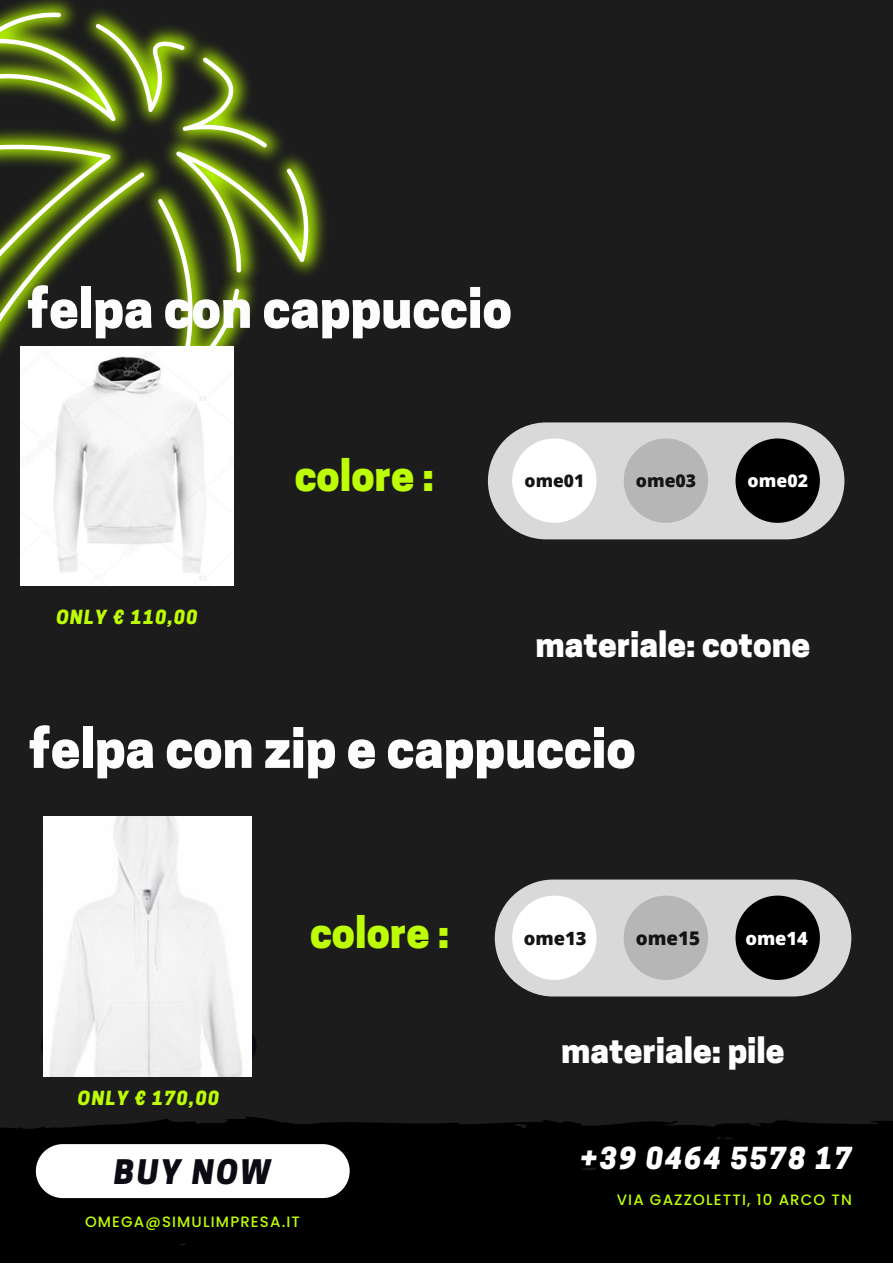
<style>
.page{position:relative;width:893px;height:1264px;background:#fff}
.page>*{position:absolute;margin:0;border:0;box-sizing:border-box;transform-origin:0 0}
.t1{font:800 52.5px "Cooper Hewitt";color:#fdfdfd}
.t2{font:800 52.35px "Cooper Hewitt";color:#fdfdfd}
.t3{font:800 41.25px "Cooper Hewitt";color:#bdfd06}
.t4{font:800 33.3px "Cooper Hewitt";color:#fff}
.t5{font:italic 800 31.8px "Cooper Hewitt";letter-spacing:.075em;color:#0c0b13}
.t6{font:italic 800 28.5px "Cooper Hewitt";letter-spacing:.075em;color:#fff}
.t7{font:800 18.75px "Open Sans";color:#141414}
.t8{font:italic 800 18.3px "Cooper Hewitt";letter-spacing:.075em;color:#bdfd06}
.t9{font:800 18.3px "Open Sans";color:#141414}
.t10{font:800 18.3px "Open Sans";color:#fff}
.t11{font:800 17.7px "Open Sans";color:#141414}
.t12{font:800 17.7px "Open Sans";color:#fff}
.t13{font:800 17.4px "Open Sans";color:#141414}
.t14{font:500 15px "Poppins";letter-spacing:.075em;color:#bdfd06}
</style>
<div class="page">
<div style="left:0;top:0;width:892px;height:1262px;background:#1c1c1c"></div>
<div style="left:0;top:1116px;width:892px;height:146px;background:#000"></div>
<div style="left:36px;top:1144px;width:313px;height:53px;background:#fff"></div>
<svg style="left:41px;top:1027px;width:216px;height:37px"></svg>
<svg style="left:0;top:0;width:326px;height:540px"></svg>
<img style="left:21px;top:347px;width:212px;height:238px">
<img style="left:43px;top:816px;width:208px;height:260px">
<div style="left:488px;top:422px;width:356px;height:117px;background:#d9d9d9;border-radius:58px"></div>
<div style="left:512px;top:438px;width:84px;height:85px;background:#fff;border-radius:50%"></div>
<div style="left:623px;top:438px;width:85px;height:85px;background:#b6b6b7;border-radius:50%"></div>
<div style="left:735px;top:438px;width:84px;height:85px;background:#000;border-radius:50%"></div>
<div style="left:494px;top:879px;width:357px;height:117px;background:#d9d9d9;border-radius:58px"></div>
<div style="left:735px;top:895px;width:84px;height:84px;background:#000;border-radius:50%"></div>
<div style="left:623px;top:895px;width:85px;height:84px;background:#b6b6b7;border-radius:50%"></div>
<div style="left:512px;top:895px;width:84px;height:84px;background:#fff;border-radius:50%"></div>
<h1 class="t1" style="left:27px;top:288px;width:486px">felpa con cappuccio</h1>
<p class="t8" style="left:56px;top:610px;width:143px">ONLY € 110,00</p>
<h3 class="t3" style="left:295px;top:460px;width:141px">colore :</h3>
<p class="t13" style="left:524px;top:468px;width:61px">ome01</p>
<p class="t11" style="left:635px;top:468px;width:62px">ome03</p>
<p class="t12" style="left:747px;top:468px;width:62px">ome02</p>
<h3 class="t4" style="left:535px;top:632px;width:276px">materiale: cotone</h3>
<h2 class="t2" style="left:29px;top:728px;width:608px">felpa con zip e cappuccio</h2>
<h3 class="t3" style="left:310px;top:917px;width:141px">colore :</h3>
<p class="t8" style="left:78px;top:1090px;width:143px">ONLY € 170,00</p>
<h3 class="t5" style="left:114px;top:1160px;width:158px">BUY NOW</h3>
<p class="t14" style="left:85px;top:1211px;width:216px">OMEGA@SIMULIMPRESA.IT</p>
<p class="t9" style="left:523px;top:925px;width:64px">ome13</p>
<p class="t7" style="left:635px;top:924px;width:66px">ome15</p>
<p class="t10" style="left:745px;top:925px;width:64px">ome14</p>
<h3 class="t4" style="left:561px;top:1037px;width:225px">materiale: pile</h3>
<h3 class="t6" style="left:580px;top:1148px;width:273px">+39 0464 5578 17</h3>
<p class="t14" style="left:616px;top:1188px;width:237px">VIA GAZZOLETTI, 10 ARCO TN</p>
</div>
